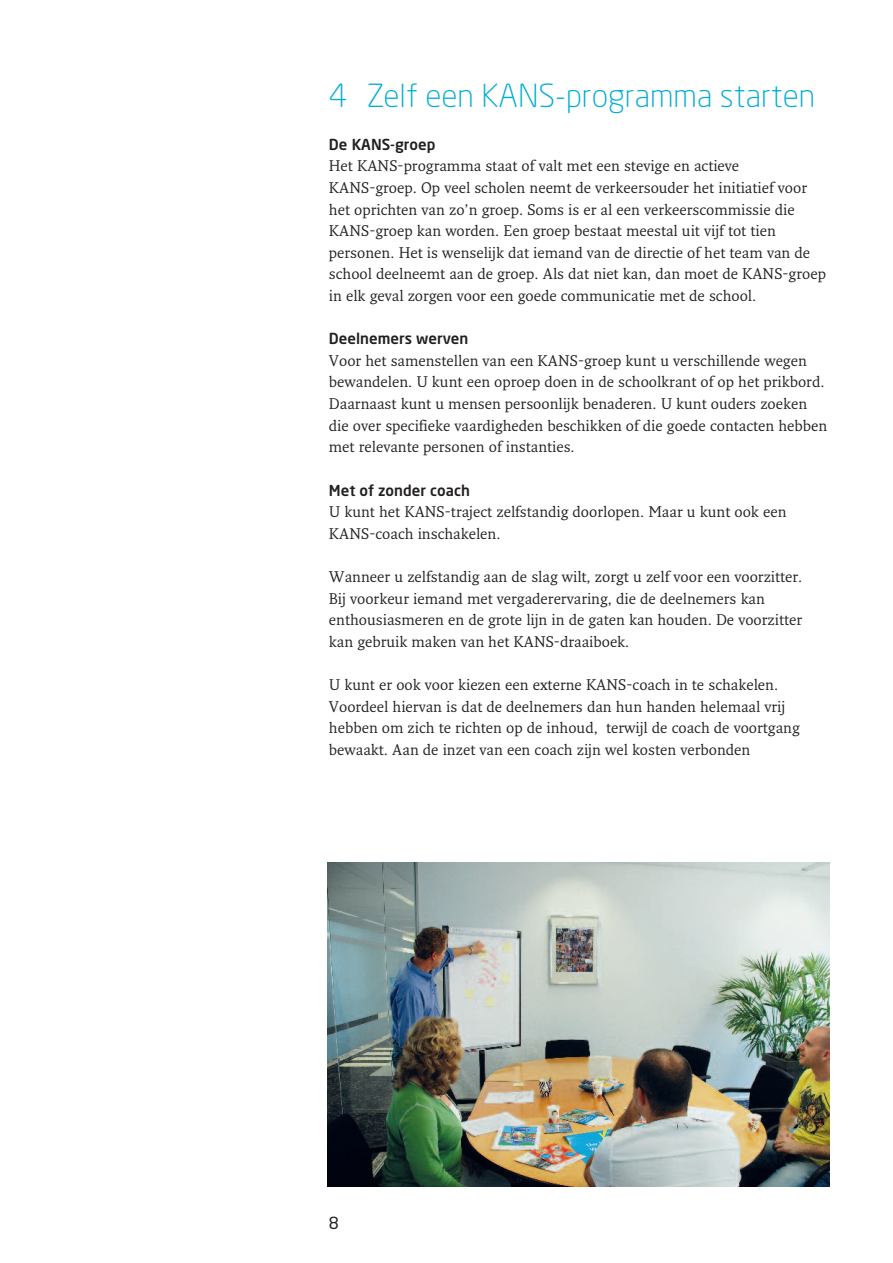
<style>
.page{position:relative;width:893px;height:1263px;background:#fff}
.page>*{position:absolute;margin:0;border:0;box-sizing:border-box;transform-origin:0 0}
.t1{font:300 31.5px "Neo Sans Std";color:#00acd5}
.t2{font:16.5px "Neo Sans Std";color:#231f20}
.t3{font:15px/21.6px "Fresco";color:#231f20}
.t4{font:500 15px "Neo Sans Std";color:#231f20}
</style>
<div class="page">
<img style="left:327px;top:863px;width:502px;height:324px">
<h1 class="t1" style="left:329px;top:83px;width:488px">4 Zelf een KANS-programma starten</h1>
<p class="t4" style="left:329px;top:138px;width:108px">De KANS-groep</p>
<p class="t3" style="left:329px;top:155px;width:499px">Het KANS-programma staat of valt met een stevige en actieve KANS-groep. Op veel scholen neemt de verkeersouder het initiatief voor het oprichten van zo’n groep. Soms is er al een verkeerscommissie die KANS-groep kan worden. Een groep bestaat meestal uit vijf tot tien personen. Het is wenselijk dat iemand van de directie of het team van de school deelneemt aan de groep. Als dat niet kan, dan moet de KANS-groep in elk geval zorgen voor een goede communicatie met de school.</p>
<p class="t4" style="left:329px;top:333px;width:141px">Deelnemers werven</p>
<p class="t3" style="left:329px;top:350px;width:500px">Voor het samenstellen van een KANS-groep kunt u verschillende wegen bewandelen. U kunt een oproep doen in de schoolkrant of op het prikbord.<br>Daarnaast kunt u mensen persoonlijk benaderen. U kunt ouders zoeken die over specifieke vaardigheden beschikken of die goede contacten hebben met relevante personen of instanties.</p>
<p class="t4" style="left:329px;top:484px;width:142px">Met of zonder coach</p>
<p class="t3" style="left:329px;top:501px;width:459px">U kunt het KANS-traject zelfstandig doorlopen. Maar u kunt ook een<br>KANS-coach inschakelen.</p>
<p class="t3" style="left:329px;top:566px;width:475px">Wanneer u zelfstandig aan de slag wilt, zorgt u zelf voor een voorzitter.<br>Bij voorkeur iemand met vergaderervaring, die de deelnemers kan enthousiasmeren en de grote lijn in de gaten kan houden. De voorzitter kan gebruik maken van het KANS-draaiboek.</p>
<p class="t3" style="left:329px;top:674px;width:472px">U kunt er ook voor kiezen een externe KANS-coach in te schakelen.<br>Voordeel hiervan is dat de deelnemers dan hun handen helemaal vrij hebben om zich te richten op de inhoud, terwijl de coach de voortgang bewaakt. Aan de inzet van een coach zijn wel kosten verbonden</p>
<p class="t2" style="left:329px;top:1217px;width:11px">8</p>
</div>
